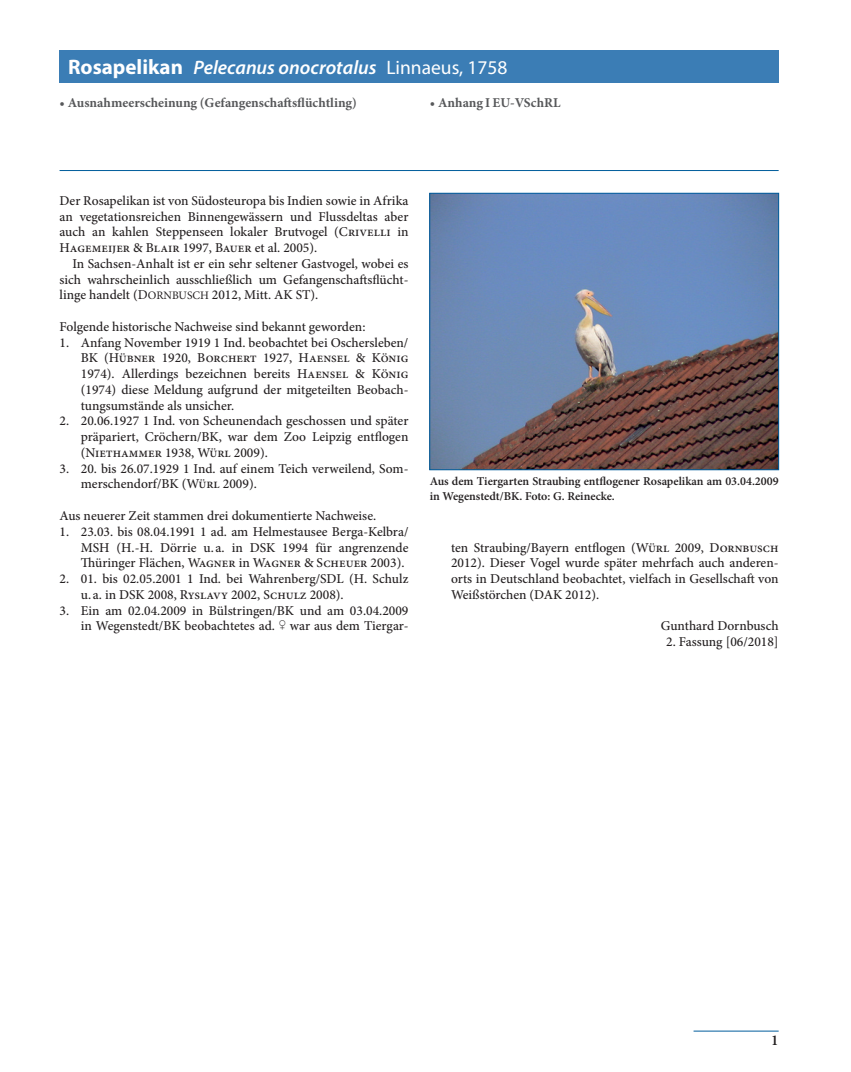
<style>
.page{position:relative;width:851px;height:1072px;background:#fff}
.page>*{position:absolute;margin:0;border:0;box-sizing:border-box;transform-origin:0 0}
.Artname__H1{font:italic 600 19.5px "Myriad Pro";color:#fff}
.t1{font:600 15px "Minion Pro";color:#231f20}
.Grundschrift_-_ohne{font:500 13.5px/15.8px "Minion Pro";color:#231f20;text-align:justify}
.Grundschrift{font:500 13.5px/15.8px "Minion Pro";color:#231f20;text-align:justify}
.t2{font:700 13.5px "Minion Pro";color:#57585a}
.Autor_Arttext{font:500 13.5px "Minion Pro";color:#231f20}
.Legende_Abb_Tab{font:600 12px/14.4px "Minion Pro";letter-spacing:-.005em;color:#231f20}
.s1{font-weight:700;font-style:normal;font-size:21px}
.s2{font-weight:400;font-style:normal}
.s3{font-family:"Minion Pro Regular SC850";font-weight:400}
.s4{font-family:"Minion Pro Regular SC850";font-weight:400;font-size:11.55px}
.s5{font-family:"VW Zeich";font-weight:400}
</style>
<div class="page">
<hr style="left:693px;top:1030px;width:85px;height:1px;background:#005d9c">
<hr style="left:60px;top:170px;width:718px;height:1px;background:#005d9c">
<div style="left:60px;top:50px;width:718px;height:33px;background:#3b7db5"></div>
<img style="left:431px;top:195px;width:345px;height:273px">
<div style="left:429px;top:193px;width:349px;height:277px;border:1px solid #005d9c"></div>
<h1 class="Artname__H1" style="left:68px;top:55px;width:441px"><span class="s1">Rosapelikan</span> Pelecanus onocrotalus <span class="s2">Linnaeus, 1758</span></h1>
<p class="t2" style="left:60px;top:93px;width:299px">• Ausnahmeerscheinung (Gefangenschaftsflüchtling)</p>
<p class="t2" style="left:429px;top:93px;width:132px">• Anhang I EU-VSchRL</p>
<p class="Grundschrift_-_ohne" style="left:60px;top:193px;width:350px">Der Rosapelikan ist von Südosteuropa bis Indien sowie in Afrika an vegetationsreichen Binnengewässern und Flussdeltas aber auch an kahlen Steppenseen lokaler Brutvogel (Crivelli in Hagemeijer &amp; Blair 1997, Bauer et al. 2005).</p>
<p class="Grundschrift" style="left:60px;top:256px;width:350px;text-indent:13px">In Sachsen-Anhalt ist er ein sehr seltener Gastvogel, wobei es sich wahrscheinlich ausschließlich um Gefangenschaftsflücht&shy;linge handelt (<span class="s3">D</span><span class="s4">ORNBUSCH</span> 2012, Mitt. AK ST).</p>
<p class="Grundschrift_-_ohne" style="left:60px;top:319px;width:307px">Folgende historische Nachweise sind bekannt geworden:</p>
<p class="Grundschrift_-_ohne" style="left:81px;top:334px;width:329px;text-indent:-21px">1. Anfang November 1919 1 Ind. beobachtet bei Oschersleben/ BK (Hübner 1920, Borchert 1927, Haensel &amp; König 1974). Allerdings bezeichnen bereits Haensel &amp; König (1974) diese Meldung aufgrund der mitgeteilten Beobach&shy;tungsumstände als unsicher.</p>
<p class="Grundschrift_-_ohne" style="left:81px;top:413px;width:329px;text-indent:-21px">2. 20.06.1927 1 Ind. von Scheunendach geschossen und später präpariert, Cröchern/BK, war dem Zoo Leipzig entflogen (Niethammer 1938, Würl 2009).</p>
<p class="Grundschrift_-_ohne" style="left:81px;top:460px;width:329px;text-indent:-21px">3. 20. bis 26.07.1929 1 Ind. auf einem Teich verweilend, Som&shy;merschendorf/BK (Würl 2009).</p>
<p class="Grundschrift_-_ohne" style="left:60px;top:508px;width:318px">Aus neuerer Zeit stammen drei dokumentierte Nachweise.</p>
<p class="Grundschrift_-_ohne" style="left:81px;top:523px;width:329px;text-indent:-21px">1. 23.03. bis 08.04.1991 1 ad. am Helmestausee Berga-Kelbra/ MSH (H.-H. Dörrie u. a. in DSK 1994 für angrenzende Thüringer Flächen, Wagner in Wagner &amp; Scheuer 2003).</p>
<p class="Grundschrift_-_ohne" style="left:81px;top:571px;width:329px;text-indent:-21px">2. 01. bis 02.05.2001 1 Ind. bei Wahrenberg/SDL (H. Schulz u. a. in DSK 2008, Ryslavy 2002, Schulz 2008).</p>
<p class="Grundschrift_-_ohne" style="left:60px;top:602px;width:350px;text-align:right">3. Ein am 02.04.2009 in Bülstringen/BK und am 03.04.2009 in Wegenstedt/BK beobachtetes ad. <span class="s5">W</span> war aus dem Tiergar-</p>
<p class="Legende_Abb_Tab" style="left:429px;top:474px;width:350px">Aus dem Tiergarten Straubing entflogener Rosapelikan am 03.04.2009 in Wegenstedt/BK. Foto: G. Reinecke.</p>
<p class="Grundschrift_-_ohne" style="left:451px;top:539px;width:329px">ten Straubing/Bayern entflogen (Würl 2009, Dornbusch 2012). Dieser Vogel wurde später mehrfach auch anderen&shy;orts in Deutschland beobachtet, vielfach in Gesellschaft von Weißstörchen (DAK 2012).</p>
<p class="Autor_Arttext" style="left:660px;top:617px;width:119px">Gunthard Dornbusch</p>
<p class="Autor_Arttext" style="left:666px;top:632px;width:114px">2. Fassung [06/2018]</p>
<p class="t1" style="left:771px;top:1029px;width:9px">1</p>
</div>
